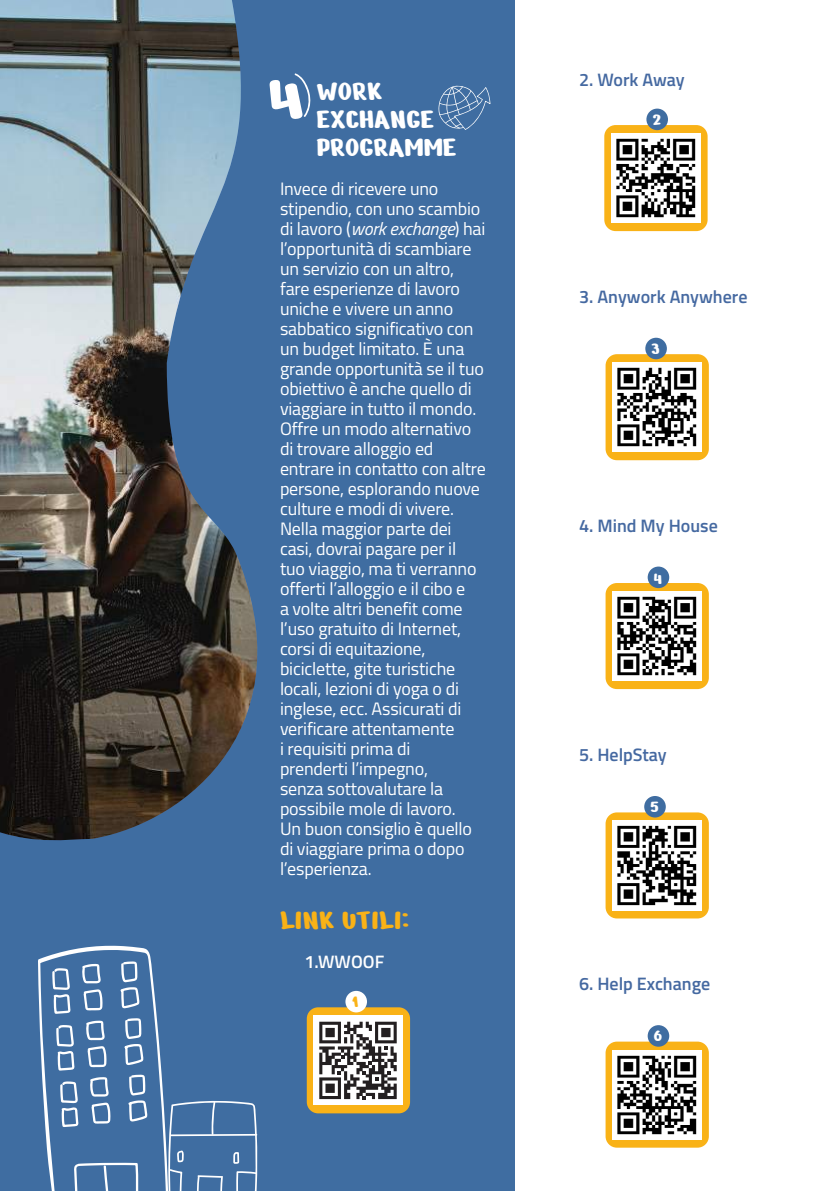
<style>
.page{position:relative;width:840px;height:1191px;background:#fff}
.page>*{position:absolute;margin:0;border:0;box-sizing:border-box;transform-origin:0 0}
.t1{font:30px/28px "Nerko One";color:#fff}
.t2{font:30px "Nerko One";color:#f9b217}
.t3{font:18px/20px "Titillium";letter-spacing:-.01em;color:#fff}
.t4{font:600 18px "Titillium Web";color:#4569a1}
.t5{font:600 18px "Titillium Web";color:#fff}
.t6{font:18px "Nerko One";color:#fff}
.t7{font:18px "Nerko One";color:#f9b217}
.s1{font-style:italic}
</style>
<div class="page">
<div style="left:0;top:0;width:514px;height:1191px;background:#3f6da1"></div>
<svg style="left:306px;top:84px;width:5px;height:32px"></svg>
<svg style="left:438px;top:85px;width:52px;height:45px"></svg>
<svg style="left:38px;top:945px;width:219px;height:246px"></svg>
<img style="left:0;top:0;width:258px;height:841px">
<div style="left:605px;top:354px;width:103px;height:106px;background:#f9b217;border-radius:11px"></div>
<div style="left:605px;top:583px;width:103px;height:106px;background:#f9b217;border-radius:11px"></div>
<div style="left:645px;top:338px;width:21px;height:21px;background:#3f6da1;border-radius:50%"></div>
<div style="left:647px;top:566px;width:22px;height:22px;background:#3f6da1;border-radius:50%"></div>
<img style="left:612px;top:591px;width:89px;height:89px">
<img style="left:612px;top:362px;width:89px;height:90px">
<div style="left:306px;top:1007px;width:104px;height:106px;background:#f9b217;border-radius:11px"></div>
<div style="left:604px;top:125px;width:103px;height:106px;background:#f9b217;border-radius:11px"></div>
<div style="left:345px;top:991px;width:22px;height:21px;background:#fff;border-radius:50%"></div>
<div style="left:646px;top:109px;width:21px;height:21px;background:#3f6da1;border-radius:50%"></div>
<img style="left:611px;top:133px;width:89px;height:90px">
<div style="left:313px;top:1015px;width:90px;height:90px;background:#fff"></div>
<div style="left:605px;top:812px;width:103px;height:106px;background:#f9b217;border-radius:11px"></div>
<div style="left:644px;top:796px;width:21px;height:21px;background:#3f6da1;border-radius:50%"></div>
<div style="left:605px;top:1041px;width:103px;height:106px;background:#f9b217;border-radius:11px"></div>
<div style="left:647px;top:1025px;width:22px;height:21px;background:#3f6da1;border-radius:50%"></div>
<img style="left:612px;top:1050px;width:89px;height:89px">
<img style="left:612px;top:821px;width:89px;height:89px">
<svg style="left:319px;top:1021px;width:77px;height:78px"></svg>
<h1 class="t1" style="left:316px;top:77px;width:141px">WORK<br>EXCHANGE<br>PROGRAMME</h1>
<p class="t3" style="left:280px;top:178px;width:207px">Invece di ricevere uno stipendio, con uno scambio di lavoro (<span class="s1">work exchange</span>) hai l’opportunità di scambiare un servizio con un altro, fare esperienze di lavoro uniche e vivere un anno sabbatico significativo con un budget limitato. È una grande opportunità se il tuo obiettivo è anche quello di viaggiare in tutto il mondo.<br>Offre un modo alternativo di trovare alloggio ed entrare in contatto con altre persone, esplorando nuove culture e modi di vivere.<br>Nella maggior parte dei casi, dovrai pagare per il<br>tuo viaggio, ma ti verranno offerti l’alloggio e il cibo e<br>a volte altri benefit come l’uso gratuito di Internet, corsi di equitazione, biciclette, gite turistiche locali, lezioni di yoga o di inglese, ecc. Assicurati di verificare attentamente<br>i requisiti prima di<br>prenderti l’impegno,<br>senza sottovalutare la possibile mole di lavoro.<br>Un buon consiglio è quello di viaggiare prima o dopo l’esperienza.</p>
<h1 class="t2" style="left:280px;top:900px;width:130px">LINK UTILI:</h1>
<p class="t5" style="left:304px;top:947px;width:81px">1.WWOOF</p>
<p class="t7" style="left:352px;top:990px;width:8px">1</p>
<p class="t4" style="left:578px;top:66px;width:107px">2. Work Away</p>
<p class="t6" style="left:652px;top:108px;width:10px">2</p>
<p class="t4" style="left:578px;top:283px;width:170px">3. Anywork Anywhere</p>
<p class="t6" style="left:651px;top:337px;width:10px">3</p>
<p class="t4" style="left:578px;top:512px;width:140px">4. Mind My House</p>
<p class="t6" style="left:653px;top:567px;width:10px">4</p>
<p class="t4" style="left:578px;top:741px;width:89px">5. HelpStay</p>
<p class="t6" style="left:650px;top:795px;width:10px">5</p>
<p class="t4" style="left:578px;top:970px;width:133px">6. Help Exchange</p>
<p class="t6" style="left:653px;top:1024px;width:10px">6</p>
</div>
